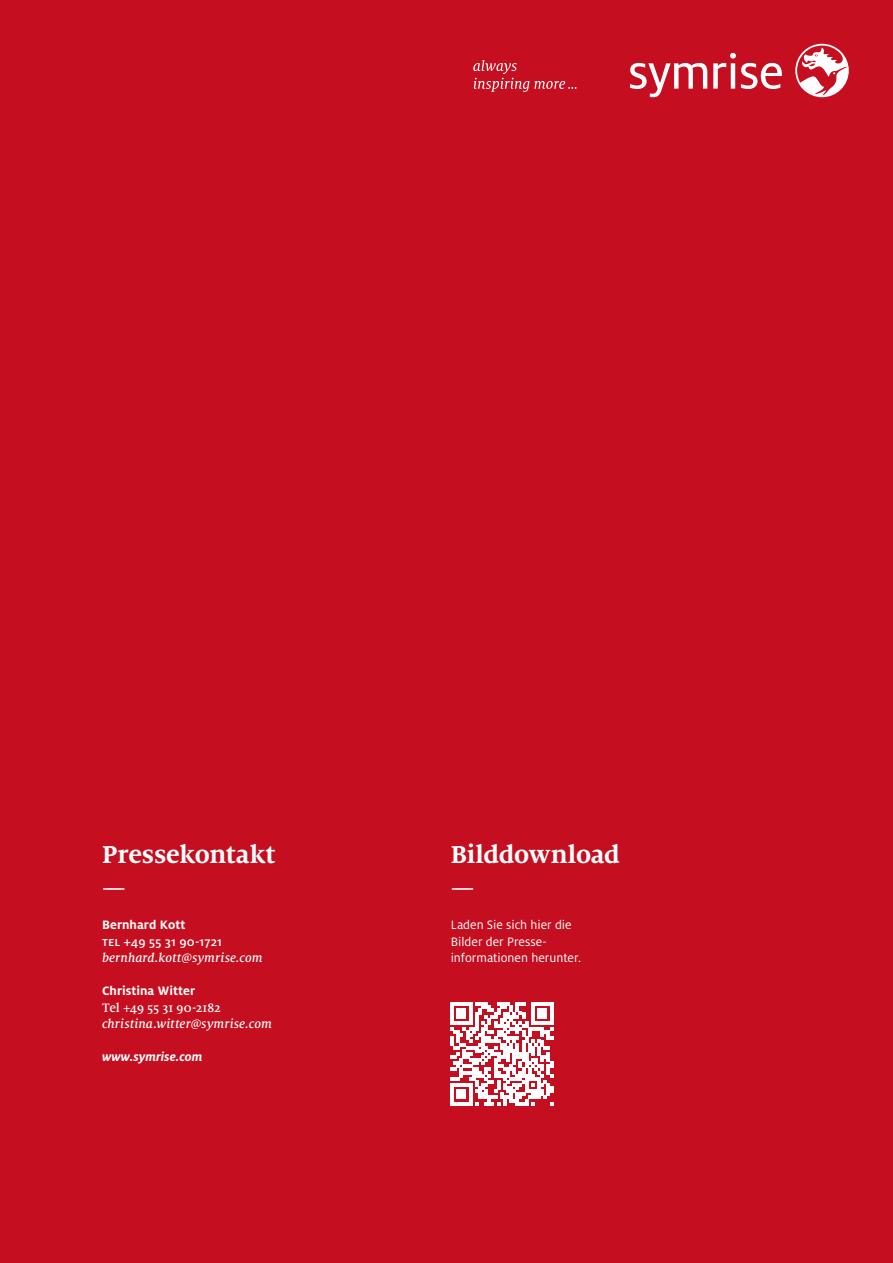
<style>
.page{position:relative;width:893px;height:1263px;background:#c50e1f}
.page>*{position:absolute;margin:0;border:0;box-sizing:border-box;transform-origin:0 0}
.t1{font:700 27px "Milo Serif OT";letter-spacing:-.01em;color:#fff}
.t2{font:27px "Milo Serif OT";color:#fff}
.t3{font:13.5px "Milo OT";color:#fff}
.t4{font:italic 500 13.5px "Milo Serif OT";letter-spacing:.01em;color:#fff}
.t5{font:700 13.5px "Milo OT";letter-spacing:.005em;color:#fff}
.t6{font:500 13.5px "Milo OT";letter-spacing:.01em;color:#fff}
.t7{font:500 13.5px "Milo Serif OT";letter-spacing:-.015em;color:#fff}
.t8{font:italic 700 13.5px "Milo OT";letter-spacing:.005em;color:#fff}
.s1{font-family:"Milo OT"}
</style>
<div class="page">
<svg style="left:450px;top:1002px;width:103px;height:103px"></svg>
<svg style="left:473px;top:60px;width:103px;height:32px"></svg>
<svg style="left:795px;top:44px;width:54px;height:53px"></svg>
<svg style="left:630px;top:53px;width:152px;height:44px"></svg>
<p class="t1" style="left:102px;top:840px;width:175px">Pressekontakt</p>
<p class="t2" style="left:102px;top:874px;width:25px">—</p>
<p class="t5" style="left:102px;top:917px;width:85px">Bernhard Kott</p>
<p class="t6" style="left:102px;top:934px;width:121px">Tel +49 55 31 90-1721</p>
<p class="t4" style="left:102px;top:951px;width:162px">bernhard.kott@symrise.com</p>
<p class="t5" style="left:102px;top:983px;width:95px">Christina Witter</p>
<p class="t7" style="left:102px;top:1000px;width:120px">Tel +49 55 31 90<span class="s1">-</span>2182</p>
<p class="t4" style="left:102px;top:1017px;width:171px">christina.witter@symrise.com</p>
<p class="t8" style="left:102px;top:1049px;width:102px">www.symrise.com</p>
<p class="t1" style="left:451px;top:840px;width:171px">Bilddownload</p>
<p class="t2" style="left:451px;top:874px;width:25px">—</p>
<p class="t3" style="left:451px;top:917px;width:122px">Laden Sie sich hier die</p>
<p class="t3" style="left:451px;top:934px;width:98px">Bilder der Presse-</p>
<p class="t3" style="left:451px;top:950px;width:132px">informationen herunter.</p>
</div>
